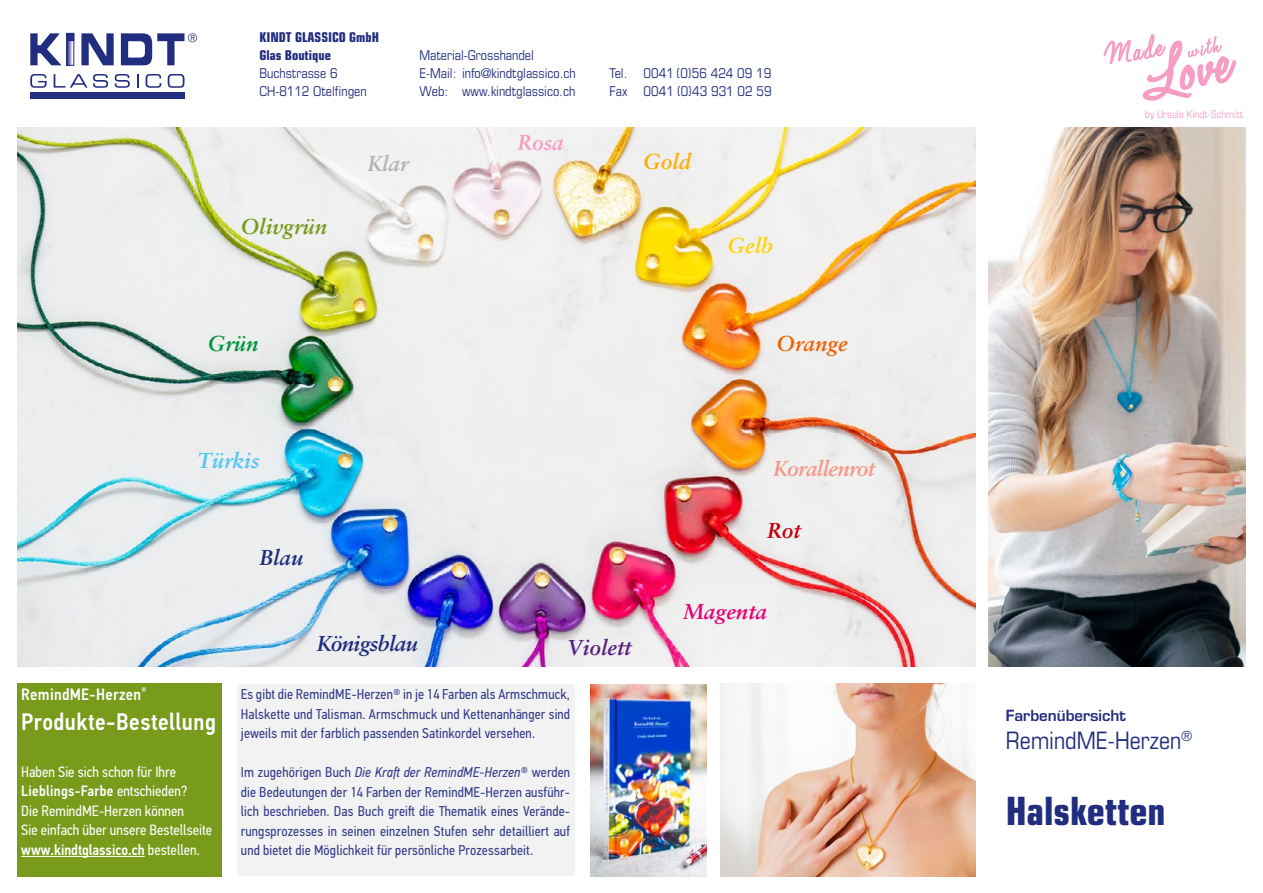
<style>
.page{position:relative;width:1263px;height:893px;background:#fff}
.page>*{position:absolute;margin:0;border:0;box-sizing:border-box;transform-origin:0 0}
.t1{font:700 condensed 39px "Eurostile";color:#212d7e}
.t2{font:500 24px "PF Din Text Cond Pro";letter-spacing:.02em;color:#fff}
.t3{font:condensed 24px "Eurostile";color:#212d7e}
.Lauftext_Absatz{font:italic 700 21.6px "Sabon";letter-spacing:-.03em;color:#212d7e}
.Lauftext_Absatz-2{font:italic 700 21.6px "Sabon";letter-spacing:-.03em;color:#f79889}
.Lauftext_Absatz-3{font:italic 700 21.6px "Sabon";color:#789b1c}
.Lauftext_Absatz-4{font:italic 700 21.6px "Sabon";color:#e60073}
.Lauftext_Absatz-5{font:italic 700 21.6px "Sabon";color:#582180}
.Lauftext_Absatz-6{font:italic 700 21.6px "Sabon";color:#ef6200}
.Lauftext_Absatz-7{font:italic 700 21.6px "Sabon";color:#4fc6f6}
.Lauftext_Absatz-8{font:italic 700 21.6px "Sabon";color:#ffd400}
.Lauftext_Absatz-9{font:italic 700 21.6px "Sabon";color:#f69dc5}
.Lauftext_Absatz-10{font:italic 700 21.6px "Sabon";color:#b2b2b1}
.Lauftext_Absatz-11{font:italic 700 21.6px "Sabon";color:#feae00}
.Lauftext_Absatz-12{font:italic 700 21.6px "Sabon";color:#00953e}
.Lauftext_Absatz-13{font:italic 700 21.6px "Sabon";color:#c7000b}
.t4{font:500 16.5px "PF Din Text Cond Pro";letter-spacing:.02em;color:#fff}
.Lauftext_Absatz-14{font:15px/19.5px "PF Din Text Cond Pro";color:#fff}
.t5{font:600 15px "Eurostile";color:#212d7e}
.Lauftext_Absatz-15{font:14.25px/19.5px "PF Din Text Cond Pro";letter-spacing:.01em;color:#343b89;text-align:justify}
.t6{font:condensed 13.5px "Eurostile";color:#212d7e}
.t7{font:700 condensed 13.5px "Eurostile";color:#212d7e}
.t8{font:condensed 10.5px "Eurostile";color:#f69dc5}
.s1{font-weight:500}
.s2{font-family:"PFDIN Text Cond Pro";font-style:italic}
</style>
<div class="page">
<img style="left:17px;top:128px;width:958px;height:538px">
<svg style="left:30px;top:74px;width:17px;height:14px"></svg>
<svg style="left:54px;top:74px;width:54px;height:14px"></svg>
<svg style="left:115px;top:74px;width:15px;height:14px"></svg>
<svg style="left:137px;top:74px;width:2px;height:14px"></svg>
<svg style="left:146px;top:74px;width:15px;height:14px"></svg>
<svg style="left:168px;top:74px;width:16px;height:14px"></svg>
<div style="left:30px;top:93px;width:154px;height:6px;background:#212d7e"></div>
<svg style="left:30px;top:33px;width:31px;height:32px"></svg>
<svg style="left:81px;top:33px;width:33px;height:32px"></svg>
<svg style="left:68px;top:41px;width:4px;height:23px"></svg>
<div style="left:66px;top:33px;width:8px;height:33px;border:1px solid #212d7e"></div>
<div style="left:67px;top:33px;width:7px;height:8px;background:#212d7e"></div>
<div style="left:66px;top:33px;width:8px;height:8px;border:1px solid #212d7e"></div>
<svg style="left:121px;top:33px;width:76px;height:32px"></svg>
<svg style="left:1103px;top:34px;width:133px;height:67px"></svg>
<div style="left:17px;top:683px;width:204px;height:193px;background:#789b1c"></div>
<hr style="left:21px;top:856px;width:124px;height:1px;background:#fff">
<div style="left:237px;top:684px;width:337px;height:192px;background:#f2f2f2"></div>
<img style="left:591px;top:684px;width:116px;height:192px">
<img style="left:720px;top:684px;width:255px;height:192px">
<img style="left:988px;top:128px;width:258px;height:538px">
<p class="t7" style="left:259px;top:29px;width:121px">KINDT GLASSICO GmbH</p>
<p class="t7" style="left:259px;top:47px;width:73px">Glas Boutique</p>
<p class="t6" style="left:259px;top:65px;width:80px">Buchstrasse 6</p>
<p class="t6" style="left:259px;top:83px;width:109px">CH-8112 Otelfingen</p>
<p class="t6" style="left:419px;top:47px;width:116px">Material-Grosshandel</p>
<p class="t6" style="left:419px;top:65px;width:158px">E-Mail: info@kindtglassico.ch</p>
<p class="t6" style="left:419px;top:83px;width:157px">Web: www.kindtglassico.ch</p>
<p class="t6" style="left:609px;top:65px;width:163px">Tel. 0041 (0)56 424 09 19</p>
<p class="t6" style="left:609px;top:83px;width:164px">Fax 0041 (0)43 931 02 59</p>
<p class="Lauftext_Absatz-3" style="left:241px;top:213px;width:88px">Olivgrün</p>
<p class="Lauftext_Absatz-12" style="left:208px;top:331px;width:52px">Grün</p>
<p class="Lauftext_Absatz-7" style="left:197px;top:447px;width:64px">Türkis</p>
<p class="Lauftext_Absatz" style="left:259px;top:544px;width:45px">Blau</p>
<p class="Lauftext_Absatz-9" style="left:517px;top:129px;width:48px">Rosa</p>
<p class="Lauftext_Absatz-10" style="left:367px;top:150px;width:43px">Klar</p>
<p class="Lauftext_Absatz-11" style="left:643px;top:148px;width:49px">Gold</p>
<p class="Lauftext_Absatz-8" style="left:727px;top:233px;width:47px">Gelb</p>
<p class="Lauftext_Absatz-6" style="left:777px;top:330px;width:73px">Orange</p>
<p class="Lauftext_Absatz-2" style="left:773px;top:455px;width:103px">Korallenrot</p>
<p class="Lauftext_Absatz-13" style="left:767px;top:517px;width:35px">Rot</p>
<p class="Lauftext_Absatz-4" style="left:683px;top:598px;width:85px">Magenta</p>
<p class="t4" style="left:21px;top:684px;width:127px">RemindME-Herzen<sup>®</sup></p>
<p class="t2" style="left:21px;top:707px;width:196px">Produkte-Bestellung</p>
<p class="Lauftext_Absatz-14" style="left:21px;top:762px;width:168px">Haben Sie sich schon für Ihre<br><span class="s1">Lieblings-Farbe</span> entschieden?</p>
<p class="Lauftext_Absatz-14" style="left:21px;top:801px;width:192px">Die RemindME-Herzen können<br>Sie einfach über unsere Bestellseite <span class="s1">www.kindtglassico.ch</span> bestellen.</p>
<p class="Lauftext_Absatz" style="left:317px;top:630px;width:103px">Königsblau</p>
<p class="Lauftext_Absatz-5" style="left:568px;top:635px;width:65px">Violett</p>
<p class="Lauftext_Absatz-15" style="left:241px;top:685px;width:331px">Es gibt die RemindME-Herzen® in je 14 Farben als Armschmuck, Halskette und Talisman. Armschmuck und Kettenanhänger sind jeweils mit der farblich passenden Satinkordel versehen.</p>
<p class="Lauftext_Absatz-15" style="left:241px;top:763px;width:331px">Im zugehörigen Buch <span class="s2">Die Kraft der RemindME-Herzen®</span> werden die Bedeutungen der 14 Farben der RemindME-Herzen ausführ&shy;lich beschrieben. Das Buch greift die Thematik eines Verände&shy;rungsprozesses in seinen einzelnen Stufen sehr detailliert auf und bietet die Möglichkeit für persönliche Prozessarbeit.</p>
<p class="t8" style="left:1145px;top:108px;width:100px">by Ursula Kindt-Schmitt</p>
<p class="t5" style="left:1006px;top:706px;width:121px">Farbenübersicht</p>
<p class="t3" style="left:1006px;top:726px;width:188px">RemindME-Herzen<sup>®</sup></p>
<p class="t1" style="left:1006px;top:787px;width:161px">Halsketten</p>
</div>
